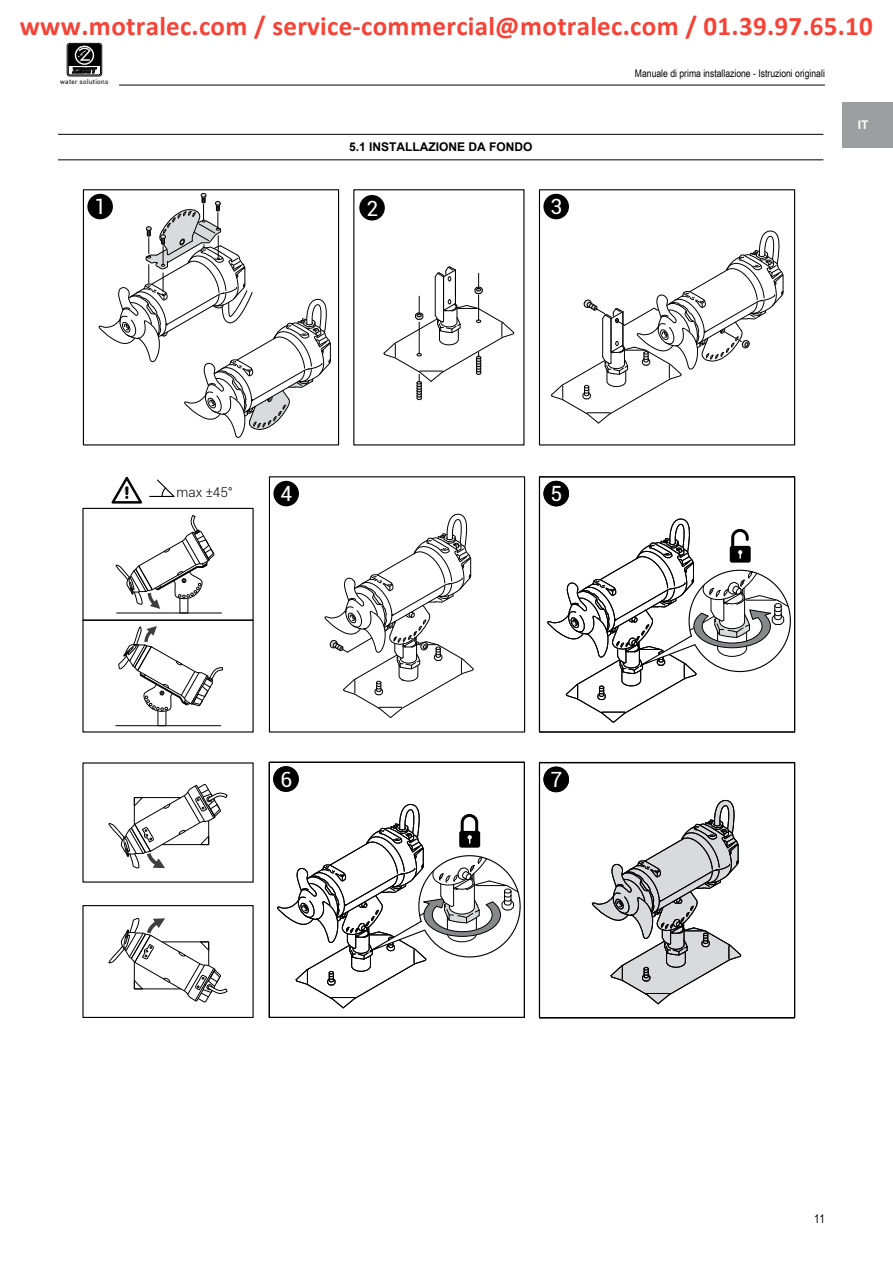
<style>
.page{position:relative;width:893px;height:1263px;background:#fff}
.page>*{position:absolute;margin:0;border:0;box-sizing:border-box;transform-origin:0 0}
.t1{font:700 27px "Calibri";color:#f54337}
.t2{font:21px "Roboto";color:#fff}
.t3{font:300 13.5px "Roboto";color:#000}
.t4{font:700 12px "Arial";color:#000}
.t5{font:12px "Arial Narrow";color:#000}
.t6{font:700 12px "Arial";color:#fff}
.t7{font:10.5px "Arial Narrow";color:#000}
.t8{font:6.3px "Roboto";letter-spacing:.05em;color:#000}
</style>
<div class="page">
<hr style="left:119px;top:85px;width:706px;height:1px;background:#000">
<div style="left:67px;top:43px;width:35px;height:33px;border:1px solid #000;border-radius:3px"></div>
<div style="left:68px;top:44px;width:33px;height:31px;border:1px solid #000;border-radius:2px"></div>
<svg style="left:68px;top:44px;width:33px;height:29px"></svg>
<div style="left:842px;top:102px;width:51px;height:46px;background:#9c9e9f"></div>
<svg style="left:98px;top:193px;width:233px;height:245px"></svg>
<svg style="left:383px;top:266px;width:132px;height:134px"></svg>
<div style="left:82px;top:508px;width:172px;height:113px;border:1px solid #000"></div>
<div style="left:180px;top:598px;width:8px;height:15px;border:1px solid #000"></div>
<hr style="left:116px;top:613px;width:106px;height:1px;background:#000">
<svg style="left:115px;top:515px;width:100px;height:97px"></svg>
<div style="left:82px;top:620px;width:172px;height:112px;border:1px solid #000"></div>
<hr style="left:115px;top:725px;width:106px;height:1px;background:#000">
<svg style="left:118px;top:626px;width:105px;height:87px"></svg>
<div style="left:82px;top:905px;width:172px;height:113px;border:1px solid #000"></div>
<svg style="left:324px;top:514px;width:150px;height:204px"></svg>
<svg style="left:551px;top:231px;width:233px;height:193px"></svg>
<div style="left:83px;top:189px;width:256px;height:256px;border:1px solid #000"></div>
<div style="left:87px;top:194px;width:26px;height:25px;background:#000;border-radius:50%"></div>
<div style="left:359px;top:195px;width:26px;height:25px;background:#000;border-radius:50%"></div>
<div style="left:539px;top:189px;width:256px;height:256px;border:1px solid #000"></div>
<div style="left:543px;top:194px;width:26px;height:25px;background:#000;border-radius:50%"></div>
<div style="left:269px;top:476px;width:256px;height:256px;border:1px solid #000"></div>
<div style="left:273px;top:481px;width:26px;height:25px;background:#000;border-radius:50%"></div>
<div style="left:539px;top:476px;width:256px;height:256px;border:1px solid #000"></div>
<div style="left:543px;top:481px;width:26px;height:25px;background:#000;border-radius:50%"></div>
<svg style="left:543px;top:766px;width:26px;height:26px"></svg>
<svg style="left:591px;top:800px;width:151px;height:205px"></svg>
<div style="left:539px;top:762px;width:256px;height:256px;border:1px solid #000"></div>
<div style="left:543px;top:767px;width:26px;height:25px;background:#000;border-radius:50%"></div>
<svg style="left:150px;top:479px;width:25px;height:18px"></svg>
<svg style="left:111px;top:477px;width:31px;height:27px"></svg>
<div style="left:269px;top:762px;width:256px;height:256px;border:1px solid #000"></div>
<div style="left:273px;top:766px;width:26px;height:26px;background:#000;border-radius:50%"></div>
<svg style="left:108px;top:784px;width:120px;height:85px"></svg>
<svg style="left:108px;top:918px;width:120px;height:85px"></svg>
<svg style="left:547px;top:519px;width:244px;height:204px"></svg>
<svg style="left:277px;top:804px;width:244px;height:205px"></svg>
<hr style="left:58px;top:134px;width:765px;height:1px;background:#000">
<hr style="left:58px;top:159px;width:765px;height:1px;background:#000">
<p class="t1" style="left:20px;top:15px;width:855px">www.motralec.com / service-commercial@motralec.com / 01.39.97.65.10</p>
<p class="t8" style="left:60px;top:78px;width:50px">water solutions</p>
<p class="t4" style="left:349px;top:139px;width:185px">5.1 INSTALLAZIONE DA FONDO</p>
<p class="t2" style="left:95px;top:192px;width:13px">1</p>
<p class="t2" style="left:366px;top:193px;width:13px">2</p>
<p class="t2" style="left:551px;top:192px;width:13px">3</p>
<p class="t7" style="left:635px;top:66px;width:191px">Manuale di prima installazione - Istruzioni originali</p>
<p class="t6" style="left:858px;top:117px;width:12px">IT</p>
<p class="t3" style="left:177px;top:482px;width:58px">max ±45°</p>
<p class="t2" style="left:281px;top:479px;width:13px">4</p>
<p class="t2" style="left:551px;top:479px;width:13px">5</p>
<p class="t2" style="left:280px;top:765px;width:13px">56</p>
<p class="t2" style="left:551px;top:765px;width:13px">57</p>
<p class="t5" style="left:814px;top:1210px;width:12px">11</p>
</div>
